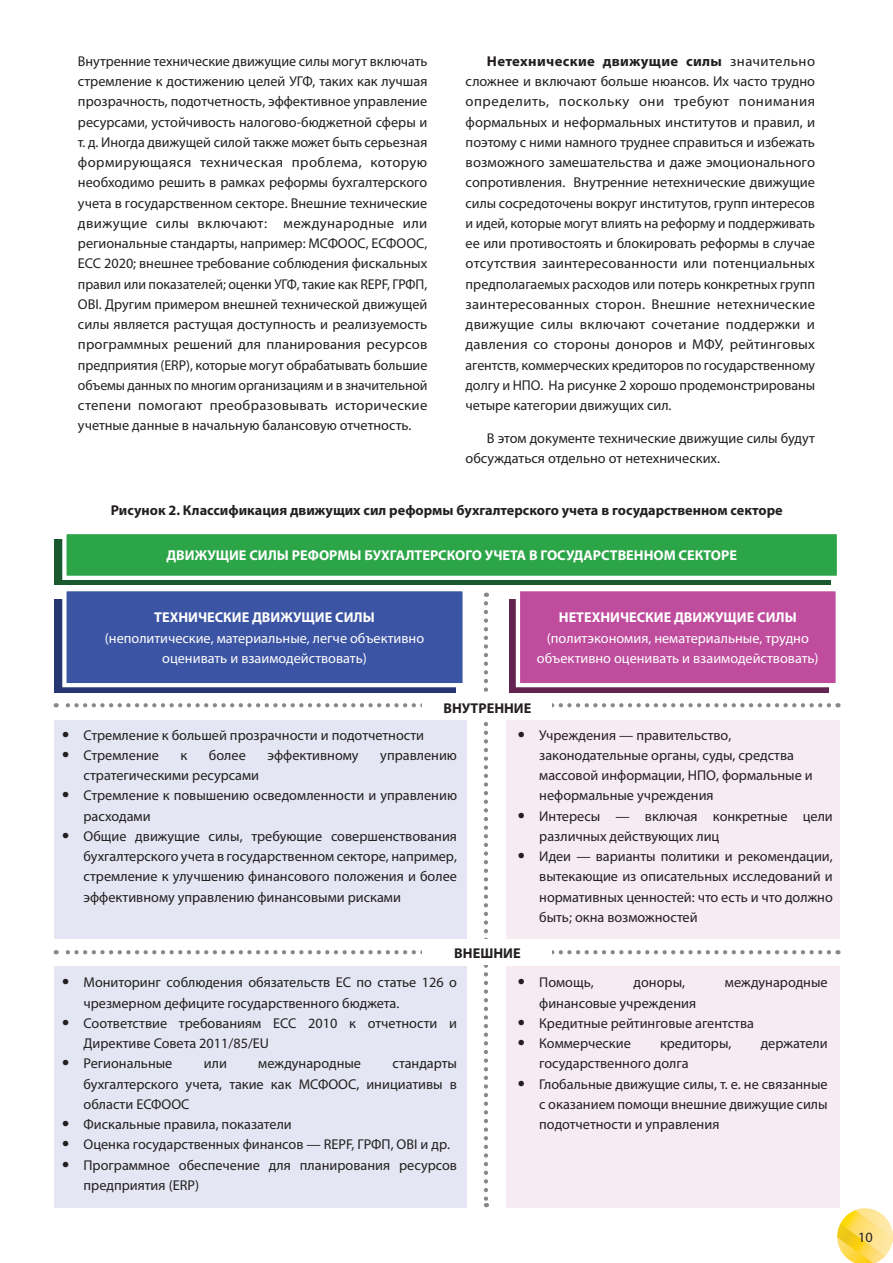
<style>
.page{position:relative;width:893px;height:1263px;background:#fff}
.page>*{position:absolute;margin:0;border:0;box-sizing:border-box;transform-origin:0 0}
.Body_text{font:14.25px/20.2px "Myriad Pro";color:#231f20}
.t1{font:14.25px/20.2px "Myriad Pro";color:#fff;text-align:center}
.t2{font:700 14.25px "Myriad Pro";color:#fff}
.Body_text-2{font:700 14.25px "Myriad Pro";color:#231f20}
.s1{font-weight:700}
.s2{font-weight:700;font-size:21px}
</style>
<div class="page">
<img style="left:838px;top:1209px;width:55px;height:54px">
<div style="left:506px;top:966px;width:334px;height:241px;background:#f6ebf3"></div>
<svg style="left:56px;top:603px;width:773px;height:604px"></svg>
<div style="left:54px;top:539px;width:776px;height:46px;background:#1a592d"></div>
<div style="left:64px;top:532px;width:775px;height:46px;background:#2ca548"></div>
<div style="left:62px;top:530px;width:779px;height:50px;border:4px solid #fff"></div>
<div style="left:506px;top:720px;width:334px;height:218px;background:#f6ebf3"></div>
<div style="left:54px;top:720px;width:413px;height:218px;background:#e5e6f3"></div>
<svg style="left:54px;top:599px;width:402px;height:93px;background:#2d3f77"></svg>
<div style="left:64px;top:589px;width:401px;height:96px;background:#3b54a3"></div>
<div style="left:62px;top:587px;width:405px;height:100px;border:4px solid #fff"></div>
<svg style="left:509px;top:599px;width:320px;height:93px;background:#6a2f58"></svg>
<div style="left:518px;top:589px;width:320px;height:96px;background:#bf4c9d"></div>
<div style="left:516px;top:587px;width:324px;height:100px;border:4px solid #fff"></div>
<div style="left:423px;top:695px;width:129px;height:25px;background:#fff"></div>
<div style="left:423px;top:939px;width:129px;height:26px;background:#fff"></div>
<p class="Body_text" style="left:78px;top:51px;width:351px;text-align:justify">Внутренние технические движущие силы могут включать стремление к достижению целей УГФ, таких как лучшая прозрачность, подотчетность, эффективное управление ресурсами, устойчивость налогово-бюджетной сферы и т. д. Иногда движущей силой также может быть серьезная формирующаяся техническая проблема, которую необходимо решить в рамках реформы бухгалтерского учета в государственном секторе. Внешние технические движущие силы включают: международные или региональные стандарты, например: МСФООС, ЕСФООС, ЕСС 2020; внешнее требование соблюдения фискальных правил или показателей; оценки УГФ, такие как REPF, ГРФП, OBI. Другим примером внешней технической движущей силы является растущая доступность и реализуемость программных решений для планирования ресурсов предприятия (ERP), которые могут обрабатывать большие объемы данных по многим организациям и в значительной степени помогают преобразовывать исторические учетные данные в начальную балансовую отчетность.</p>
<p class="Body_text" style="left:466px;top:51px;width:351px;text-align:justify;text-indent:21px"><span class="s1">Нетехнические движущие силы</span> значительно сложнее и включают больше нюансов. Их часто трудно определить, поскольку они требуют понимания формальных и неформальных институтов и правил, и поэтому с ними намного труднее справиться и избежать возможного замешательства и даже эмоционального сопротивления. Внутренние нетехнические движущие силы сосредоточены вокруг институтов, групп интересов и идей, которые могут влиять на реформу и поддерживать ее или противостоять и блокировать реформы в случае отсутствия заинтересованности или потенциальных предполагаемых расходов или потерь конкретных групп заинтересованных сторон. Внешние нетехнические движущие силы включают сочетание поддержки и давления со стороны доноров и МФУ, рейтинговых агентств, коммерческих кредиторов по государственному долгу и НПО. На рисунке 2 хорошо продемонстрированы четыре категории движущих сил.</p>
<p class="Body_text" style="left:466px;top:428px;width:351px;text-indent:21px">В этом документе технические движущие силы будут обсуждаться отдельно от нетехнических.</p>
<p class="Body_text-2" style="left:111px;top:501px;width:673px">Рисунок 2. Классификация движущих сил реформы бухгалтерского учета в государственном секторе</p>
<p class="t2" style="left:166px;top:546px;width:572px">ДВИЖУЩИЕ СИЛЫ РЕФОРМЫ БУХГАЛТЕРСКОГО УЧЕТА В ГОСУДАРСТВЕННОМ СЕКТОРЕ</p>
<p class="t2" style="left:154px;top:608px;width:222px">ТЕХНИЧЕСКИЕ ДВИЖУЩИЕ СИЛЫ</p>
<p class="t1" style="left:105px;top:627px;width:321px">(неполитические, материальные, легче объективно оценивать и взаимодействовать)</p>
<p class="t2" style="left:559px;top:608px;width:239px">НЕТЕХНИЧЕСКИЕ ДВИЖУЩИЕ СИЛЫ</p>
<p class="t1" style="left:537px;top:627px;width:283px">(политэкономия, нематериальные, трудно объективно оценивать и взаимодействовать)</p>
<p class="Body_text-2" style="left:443px;top:699px;width:89px">ВНУТРЕННИЕ</p>
<p class="Body_text" style="left:62px;top:724px;width:363px"><span class="s2">•</span> Стремление к большей прозрачности и подотчетности</p>
<p class="Body_text" style="left:62px;top:745px;width:98px"><span class="s2">•</span> Стремление</p>
<p class="Body_text" style="left:180px;top:745px;width:8px">к</p>
<p class="Body_text" style="left:209px;top:745px;width:38px">более</p>
<p class="Body_text" style="left:267px;top:745px;width:93px">эффективному</p>
<p class="Body_text" style="left:380px;top:745px;width:78px">управлению</p>
<p class="Body_text" style="left:84px;top:765px;width:177px">стратегическими ресурсами</p>
<p class="Body_text" style="left:84px;top:785px;width:375px;text-indent:-21px"><span class="s2">•</span> Стремление к повышению осведомленности и управлению расходами</p>
<p class="Body_text" style="left:84px;top:826px;width:375px;text-align:justify;text-indent:-21px"><span class="s2">•</span> Общие движущие силы, требующие совершенствования бухгалтерского учета в государственном секторе, например, стремление к улучшению финансового положения и более эффективному управлению финансовыми рисками</p>
<p class="Body_text" style="left:539px;top:724px;width:275px;text-indent:-21px"><span class="s2">•</span> Учреждения — правительство, законодательные органы, суды, средства массовой информации, НПО, формальные и неформальные учреждения</p>
<p class="Body_text" style="left:539px;top:805px;width:295px;text-indent:-21px"><span class="s2">•</span> Интересы — включая конкретные цели различных действующих лиц</p>
<p class="Body_text" style="left:539px;top:846px;width:295px;text-align:justify;text-indent:-21px"><span class="s2">•</span> Идеи — варианты политики и рекомендации, вытекающие из описательных исследований и нормативных ценностей: что есть и что должно быть; окна возможностей</p>
<p class="Body_text-2" style="left:454px;top:943px;width:68px">ВНЕШНИЕ</p>
<p class="Body_text" style="left:84px;top:972px;width:375px;text-indent:-21px"><span class="s2">•</span> Мониторинг соблюдения обязательств ЕС по статье 126 о чрезмерном дефиците государственного бюджета.</p>
<p class="Body_text" style="left:84px;top:1013px;width:375px;text-indent:-21px"><span class="s2">•</span> Соответствие требованиям ЕСС 2010 к отчетности и<br>Директиве Совета 2011/85/EU</p>
<p class="Body_text" style="left:62px;top:1053px;width:112px"><span class="s2">•</span> Региональные</p>
<p class="Body_text" style="left:204px;top:1053px;width:25px">или</p>
<p class="Body_text" style="left:258px;top:1053px;width:104px">международные</p>
<p class="Body_text" style="left:84px;top:1053px;width:375px;text-align:justify;text-indent:309px">стандарты бухгалтерского учета, такие как МСФООС, инициативы в области ЕСФООС</p>
<p class="Body_text" style="left:62px;top:1114px;width:231px"><span class="s2">•</span> Фискальные правила, показатели</p>
<p class="Body_text" style="left:62px;top:1134px;width:389px"><span class="s2">•</span> Оценка государственных финансов — REPF, ГРФП, OBI и др.</p>
<p class="Body_text" style="left:84px;top:1154px;width:375px;text-indent:-21px"><span class="s2">•</span> Программное обеспечение для планирования ресурсов предприятия (ERP)</p>
<p class="Body_text" style="left:518px;top:972px;width:77px"><span class="s2">•</span> Помощь,</p>
<p class="Body_text" style="left:634px;top:972px;width:53px">доноры,</p>
<p class="Body_text" style="left:725px;top:972px;width:104px">международные</p>
<p class="Body_text" style="left:539px;top:992px;width:158px">финансовые учреждения</p>
<p class="Body_text" style="left:518px;top:1013px;width:238px"><span class="s2">•</span> Кредитные рейтинговые агентства</p>
<p class="Body_text" style="left:518px;top:1033px;width:114px"><span class="s2">•</span> Коммерческие</p>
<p class="Body_text" style="left:660px;top:1033px;width:73px">кредиторы,</p>
<p class="Body_text" style="left:761px;top:1033px;width:68px">держатели</p>
<p class="Body_text" style="left:539px;top:1053px;width:151px">государственного долга</p>
<p class="Body_text" style="left:539px;top:1073px;width:290px;text-align:justify;text-indent:-21px"><span class="s2">•</span> Глобальные движущие силы, т. е. не связанные с оказанием помощи внешние движущие силы подотчетности и управления</p>
<p class="Body_text" style="left:858px;top:1227px;width:16px">10</p>
</div>
